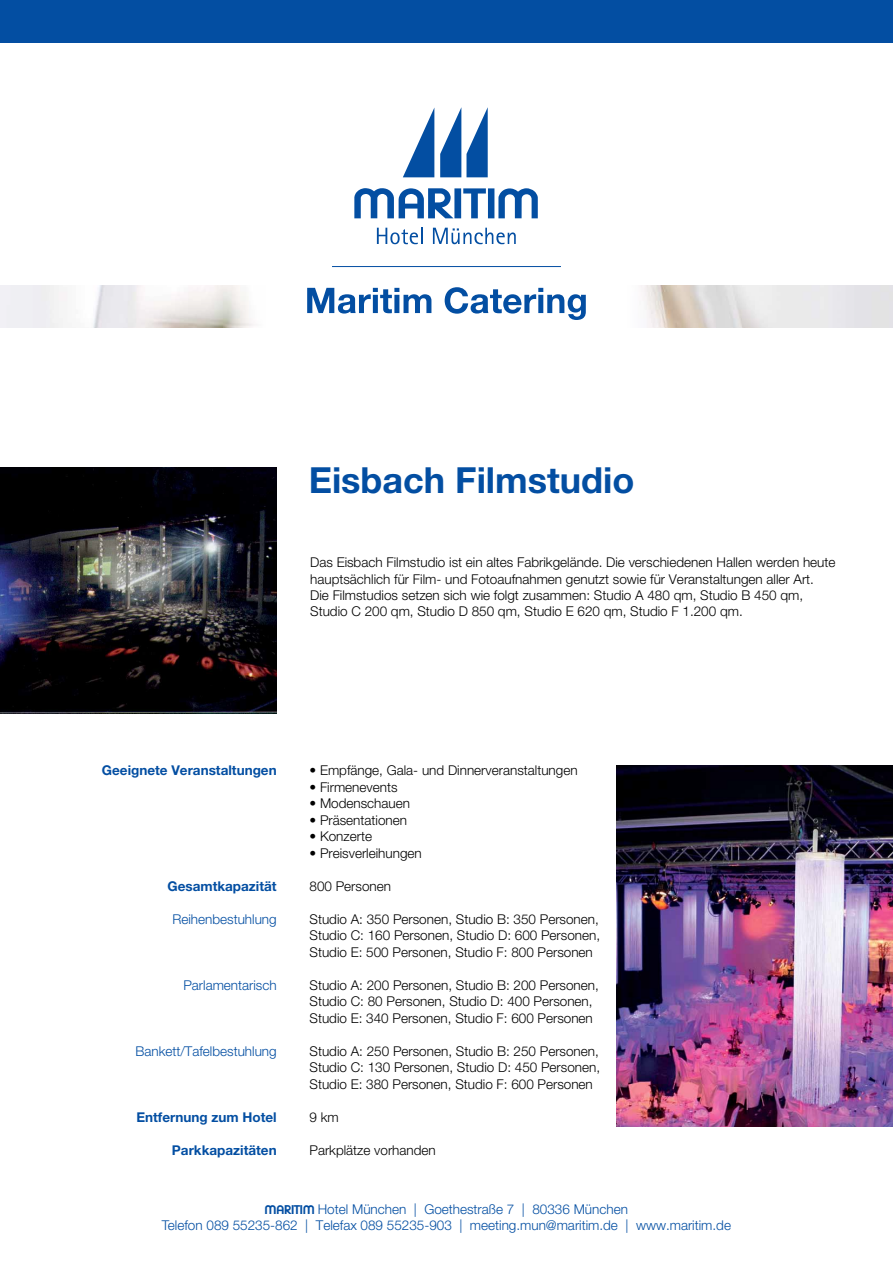
<style>
.page{position:relative;width:893px;height:1263px;background:#fff}
.page>*{position:absolute;margin:0;border:0;box-sizing:border-box;transform-origin:0 0}
.t1{font:700 36px "Helvetica Neue LT Pro";color:#034ea2}
.t2{font:300 13.5px/16.5px "Helvetica Neue LT Pro";color:#000;text-align:justify}
.t3{font:300 13.5px/16.2px "Helvetica Neue LT Pro";color:#034ea2;text-align:center}
.t4{font:700 13.5px "Helvetica Neue LT Pro";color:#034ea2}
.s1{font-family:"Maritim Plain";font-weight:400}
</style>
<div class="page">
<div style="left:0;top:0;width:893px;height:43px;background:#034ea2"></div>
<img style="left:0;top:468px;width:277px;height:245px">
<img style="left:617px;top:765px;width:276px;height:362px">
<img style="left:0;top:285px;width:893px;height:43px">
<div style="left:236px;top:280px;width:421px;height:59px;background:#fff"></div>
<hr style="left:332px;top:266px;width:229px;height:1px;background:#034ea2">
<svg style="left:307px;top:288px;width:124px;height:26px"></svg>
<svg style="left:445px;top:287px;width:141px;height:33px"></svg>
<svg style="left:403px;top:108px;width:31px;height:69px"></svg>
<svg style="left:440px;top:107px;width:48px;height:70px"></svg>
<svg style="left:354px;top:188px;width:184px;height:30px"></svg>
<svg style="left:377px;top:228px;width:46px;height:16px"></svg>
<svg style="left:433px;top:228px;width:83px;height:16px"></svg>
<h1 class="t1" style="left:309px;top:458px;width:327px">Eisbach Filmstudio</h1>
<p class="t2" style="left:310px;top:554px;width:527px;text-align:left">Das Eisbach Filmstudio ist ein altes Fabrikgelände. Die verschiedenen Hallen werden heute hauptsächlich für Film- und Fotoaufnahmen genutzt sowie für Veranstaltungen aller Art.<br>Die Filmstudios setzen sich wie folgt zusammen: Studio A 480 qm, Studio B 450 qm, Studio C 200 qm, Studio D 850 qm, Studio E 620 qm, Studio F 1.200 qm.</p>
<p class="t4" style="left:102px;top:762px;width:176px">Geeignete Veranstaltungen</p>
<p class="t4" style="left:167px;top:877px;width:111px">Gesamtkapazität</p>
<p class="t3" style="left:172px;top:910px;width:106px">Reihenbestuhlung</p>
<p class="t3" style="left:183px;top:976px;width:95px">Parlamentarisch</p>
<p class="t3" style="left:135px;top:1042px;width:143px">Bankett/Tafelbestuhlung</p>
<p class="t4" style="left:136px;top:1108px;width:142px">Entfernung zum Hotel</p>
<p class="t4" style="left:172px;top:1141px;width:106px">Parkkapazitäten</p>
<p class="t2" style="left:309px;top:762px;width:270px">• Empfänge, Gala- und Dinnerveranstaltungen</p>
<p class="t2" style="left:309px;top:778px;width:90px">• Firmenevents</p>
<p class="t2" style="left:309px;top:795px;width:102px">• Modenschauen</p>
<p class="t2" style="left:309px;top:811px;width:99px">• Präsentationen</p>
<p class="t2" style="left:309px;top:828px;width:64px">• Konzerte</p>
<p class="t2" style="left:309px;top:844px;width:114px">• Preisverleihungen</p>
<p class="t2" style="left:309px;top:877px;width:83px">800 Personen</p>
<p class="t2" style="left:309px;top:910px;width:292px">Studio A: 350 Personen, Studio B: 350 Personen, Studio C: 160 Personen, Studio D: 600 Personen, Studio E: 500 Personen, Studio F: 800 Personen</p>
<p class="t2" style="left:309px;top:976px;width:291px;text-align:left">Studio A: 200 Personen, Studio B: 200 Personen,<br>Studio C: 80 Personen, Studio D: 400 Personen,<br>Studio E: 340 Personen, Studio F: 600 Personen</p>
<p class="t2" style="left:309px;top:1042px;width:292px">Studio A: 250 Personen, Studio B: 250 Personen, Studio C: 130 Personen, Studio D: 450 Personen, Studio E: 380 Personen, Studio F: 600 Personen</p>
<p class="t2" style="left:309px;top:1108px;width:31px">9 km</p>
<p class="t2" style="left:309px;top:1141px;width:128px">Parkplätze vorhanden</p>
<p class="t3" style="left:162px;top:1200px;width:571px"><span class="s1">M</span> Hotel München | Goethestraße 7 | 80336 München<br>Telefon 089 55235-862 | Telefax 089 55235-903 | meeting.mun@maritim.de | www.maritim.de</p>
</div>
